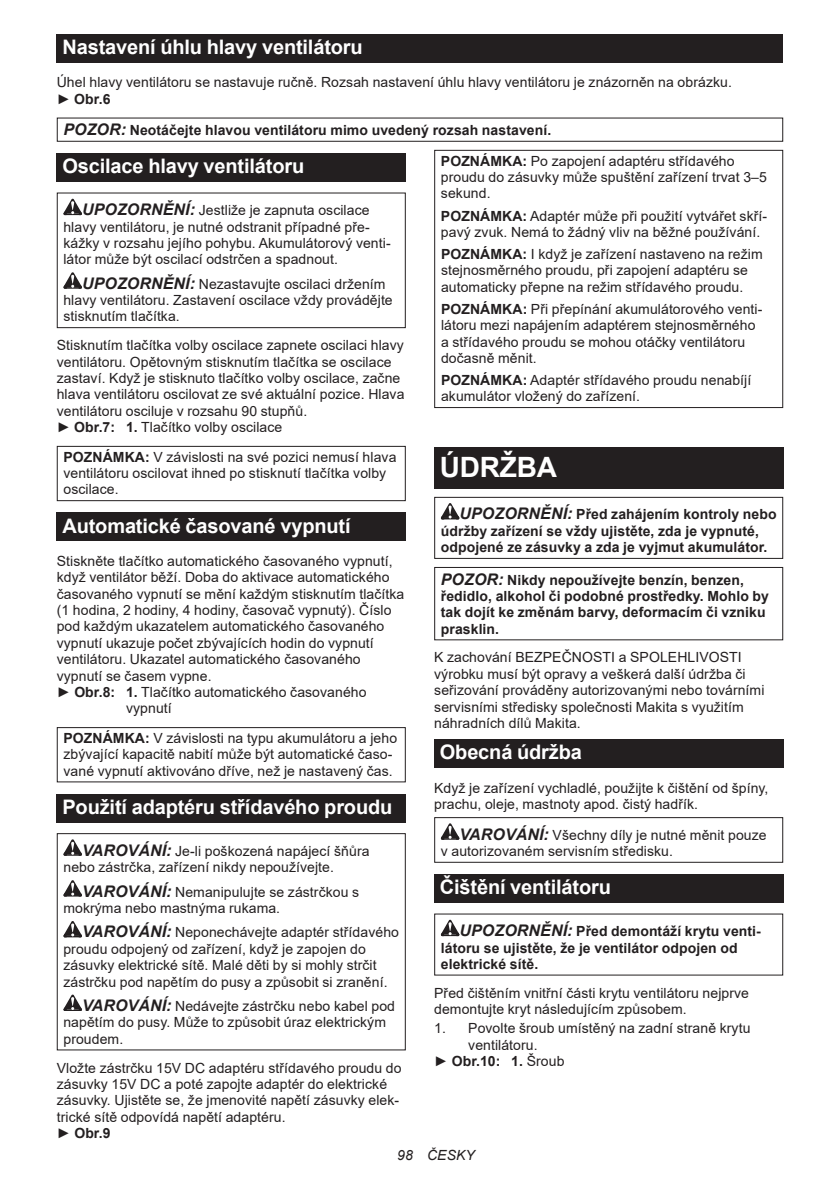
<style>
.page{position:relative;width:840px;height:1191px;background:#fff}
.page>*{position:absolute;margin:0;border:0;box-sizing:border-box;transform-origin:0 0}
.t1{font:700 28px "Arial";letter-spacing:-.01em;color:#fff}
.t2{font:700 20px "Arial";letter-spacing:-.01em;color:#fff}
.t3{font:14px/16.4px "Arial";letter-spacing:.005em;color:#231f20}
.t4{font:700 14px/16.4px "Arial";letter-spacing:.005em;color:#231f20}
.t5{font:italic 14px "Arial";letter-spacing:.005em;color:#231f20}
.s1{font-weight:700}
.s2{font-style:italic;font-size:16px}
.s3{font-weight:700;font-style:italic;font-size:16px}
.s4{font-weight:400}
</style>
<div class="page">
<div style="left:57px;top:34px;width:725px;height:29px;background:#231f20"></div>
<div style="left:57px;top:117px;width:725px;height:25px;border:1px solid #231f20"></div>
<div style="left:57px;top:153px;width:348px;height:29px;background:#231f20"></div>
<svg style="left:63px;top:199px;width:19px;height:16px"></svg>
<svg style="left:63px;top:272px;width:19px;height:17px"></svg>
<div style="left:57px;top:192px;width:348px;height:136px;border:1px solid #231f20"></div>
<div style="left:57px;top:446px;width:348px;height:55px;border:1px solid #231f20"></div>
<div style="left:57px;top:512px;width:348px;height:29px;background:#231f20"></div>
<div style="left:57px;top:727px;width:348px;height:55px;border:1px solid #231f20"></div>
<div style="left:57px;top:793px;width:348px;height:29px;background:#231f20"></div>
<svg style="left:63px;top:839px;width:19px;height:16px"></svg>
<svg style="left:63px;top:880px;width:19px;height:16px"></svg>
<svg style="left:63px;top:921px;width:19px;height:16px"></svg>
<svg style="left:63px;top:994px;width:19px;height:17px"></svg>
<div style="left:57px;top:833px;width:348px;height:217px;border:1px solid #231f20"></div>
<div style="left:434px;top:150px;width:348px;height:258px;border:1px solid #231f20"></div>
<div style="left:434px;top:448px;width:348px;height:41px;background:#231f20"></div>
<svg style="left:440px;top:503px;width:19px;height:16px"></svg>
<div style="left:434px;top:497px;width:348px;height:62px;border:1px solid #231f20"></div>
<div style="left:434px;top:567px;width:348px;height:73px;border:1px solid #231f20"></div>
<div style="left:434px;top:739px;width:348px;height:29px;background:#231f20"></div>
<svg style="left:440px;top:823px;width:19px;height:16px"></svg>
<div style="left:434px;top:817px;width:348px;height:45px;border:1px solid #231f20"></div>
<div style="left:434px;top:874px;width:348px;height:28px;background:#231f20"></div>
<svg style="left:440px;top:919px;width:19px;height:17px"></svg>
<h2 class="t2" style="left:62px;top:33px;width:301px">Nastavení úhlu hlavy ventilátoru</h2>
<p class="t3" style="left:57px;top:74px;width:676px">Úhel hlavy ventilátoru se nastavuje ručně. Rozsah nastavení úhlu hlavy ventilátoru je znázorněn na obrázku. ► <span class="s1">Obr.6</span></p>
<p class="t4" style="left:63px;top:122px;width:489px"><span class="s2">POZOR:</span> Neotáčejte hlavou ventilátoru mimo uvedený rozsah nastavení.</p>
<h2 class="t2" style="left:62px;top:152px;width:243px">Oscilace hlavy ventilátoru</h2>
<p class="t3" style="left:63px;top:202px;width:328px;text-indent:19px"><span class="s3">UPOZORNĚNÍ:</span> Jestliže je zapnuta oscilace hlavy ventilátoru, je nutné odstranit případné pře&shy;kážky v rozsahu jejího pohybu. Akumulátorový venti&shy;látor může být oscilací odstrčen a spadnout.</p>
<p class="t3" style="left:63px;top:275px;width:330px;text-indent:19px"><span class="s3">UPOZORNĚNÍ:</span> Nezastavujte oscilaci držením hlavy ventilátoru. Zastavení oscilace vždy provádějte stisknutím tlačítka.</p>
<p class="t3" style="left:57px;top:337px;width:349px">Stisknutím tlačítka volby oscilace zapnete oscilaci hlavy ventilátoru. Opětovným stisknutím tlačítka se oscilace zastaví. Když je stisknuto tlačítko volby oscilace, začne hlava ventilátoru oscilovat ze své aktuální pozice. Hlava ventilátoru osciluje v rozsahu 90 stupňů.<br>► <span class="s1">Obr.7: 1.</span> Tlačítko volby oscilace</p>
<p class="t3" style="left:63px;top:448px;width:334px"><span class="s1">POZNÁMKA:</span> V závislosti na své pozici nemusí hlava ventilátoru oscilovat ihned po stisknutí tlačítka volby oscilace.</p>
<h2 class="t2" style="left:62px;top:511px;width:289px">Automatické časované vypnutí</h2>
<p class="t3" style="left:57px;top:552px;width:337px">Stiskněte tlačítko automatického časovaného vypnutí,</p>
<p class="t3" style="left:57px;top:569px;width:334px">když ventilátor běží. Doba do aktivace automatického</p>
<p class="t3" style="left:57px;top:585px;width:349px">časovaného vypnutí se mění každým stisknutím tlačítka</p>
<p class="t3" style="left:57px;top:602px;width:336px">(1 hodina, 2 hodiny, 4 hodiny, časovač vypnutý). Číslo</p>
<p class="t3" style="left:57px;top:618px;width:329px">pod každým ukazatelem automatického časovaného</p>
<p class="t3" style="left:57px;top:634px;width:318px">vypnutí ukazuje počet zbývajících hodin do vypnutí</p>
<p class="t3" style="left:57px;top:651px;width:305px">ventilátoru. Ukazatel automatického časovaného</p>
<p class="t3" style="left:57px;top:667px;width:156px">vypnutí se časem vypne.</p>
<p class="t3" style="left:57px;top:684px;width:311px">► <span class="s1">Obr.8: 1.</span> Tlačítko automatického časovaného</p>
<p class="t3" style="left:126px;top:700px;width:47px">vypnutí</p>
<p class="t3" style="left:63px;top:729px;width:335px"><span class="s1">POZNÁMKA:</span> V závislosti na typu akumulátoru a jeho zbývající kapacitě nabití může být automatické časo&shy;vané vypnutí aktivováno dříve, než je nastavený čas.</p>
<h2 class="t2" style="left:62px;top:792px;width:331px">Použití adaptéru střídavého proudu</h2>
<p class="t3" style="left:63px;top:842px;width:307px;text-indent:19px"><span class="s3">VAROVÁNÍ:</span> Je-li poškozená napájecí šňůra nebo zástrčka, zařízení nikdy nepoužívejte.</p>
<p class="t3" style="left:63px;top:883px;width:297px;text-indent:19px"><span class="s3">VAROVÁNÍ:</span> Nemanipulujte se zástrčkou s mokrýma nebo mastnýma rukama.</p>
<p class="t3" style="left:63px;top:924px;width:337px;text-indent:19px"><span class="s3">VAROVÁNÍ:</span> Neponechávejte adaptér střídavého proudu odpojený od zařízení, když je zapojen do zásuvky elektrické sítě. Malé děti by si mohly strčit zástrčku pod napětím do pusy a způsobit si zranění.</p>
<p class="t3" style="left:63px;top:997px;width:333px;text-indent:19px"><span class="s3">VAROVÁNÍ:</span> Nedávejte zástrčku nebo kabel pod napětím do pusy. Může to způsobit úraz elektrickým proudem.</p>
<p class="t3" style="left:57px;top:1059px;width:346px">Vložte zástrčku 15V DC adaptéru střídavého proudu do zásuvky 15V DC a poté zapojte adaptér do elektrické zásuvky. Ujistěte se, že jmenovité napětí zásuvky elek&shy;trické sítě odpovídá napětí adaptéru.<br>► <span class="s1">Obr.9</span></p>
<p class="t3" style="left:440px;top:152px;width:327px"><span class="s1">POZNÁMKA:</span> Po zapojení adaptéru střídavého proudu do zásuvky může spuštění zařízení trvat 3–5 sekund.</p>
<p class="t3" style="left:440px;top:207px;width:327px"><span class="s1">POZNÁMKA:</span> Adaptér může při použití vytvářet skří&shy;pavý zvuk. Nemá to žádný vliv na běžné používání.</p>
<p class="t3" style="left:441px;top:246px;width:323px"><span class="s1">POZNÁMKA:</span> I když je zařízení nastaveno na režim stejnosměrného proudu, při zapojení adaptéru se automaticky přepne na režim střídavého proudu.</p>
<p class="t3" style="left:441px;top:300px;width:322px"><span class="s1">POZNÁMKA:</span> Při přepínání akumulátorového venti&shy;látoru mezi napájením adaptérem stejnosměrného a střídavého proudu se mohou otáčky ventilátoru dočasně měnit.</p>
<p class="t3" style="left:441px;top:372px;width:311px"><span class="s1">POZNÁMKA:</span> Adaptér střídavého proudu nenabíjí akumulátor vložený do zařízení.</p>
<h1 class="t1" style="left:439px;top:448px;width:119px">ÚDRŽBA</h1>
<p class="t4" style="left:440px;top:506px;width:337px;text-indent:19px"><span class="s2">UPOZORNĚNÍ:</span> Před zahájením kontroly nebo údržby zařízení se vždy ujistěte, zda je vypnuté, odpojené ze zásuvky a zda je vyjmut akumulátor.</p>
<p class="t4" style="left:440px;top:571px;width:329px"><span class="s2">POZOR:</span> Nikdy nepoužívejte benzín, benzen, ředidlo, alkohol či podobné prostředky. Mohlo by tak dojít ke změnám barvy, deformacím či vzniku prasklin.</p>
<p class="t3" style="left:434px;top:649px;width:331px">K zachování BEZPEČNOSTI a SPOLEHLIVOSTI výrobku musí být opravy a veškerá další údržba či seřizování prováděny autorizovanými nebo továrními servisními středisky společnosti Makita s využitím náhradních dílů Makita.</p>
<h2 class="t2" style="left:439px;top:738px;width:143px">Obecná údržba</h2>
<p class="t3" style="left:434px;top:779px;width:335px">Když je zařízení vychladlé, použijte k čištění od špíny, prachu, oleje, mastnoty apod. čistý hadřík.</p>
<p class="t3" style="left:440px;top:826px;width:327px;text-indent:19px"><span class="s3">VAROVÁNÍ:</span> Všechny díly je nutné měnit pouze v autorizovaném servisním středisku.</p>
<h2 class="t2" style="left:439px;top:873px;width:172px">Čištění ventilátoru</h2>
<p class="t4" style="left:440px;top:923px;width:321px;text-indent:19px"><span class="s2">UPOZORNĚNÍ:</span> Před demontáží krytu venti&shy;látoru se ujistěte, že je ventilátor odpojen od elektrické sítě.</p>
<p class="t3" style="left:434px;top:984px;width:316px">Před čištěním vnitřní části krytu ventilátoru nejprve demontujte kryt následujícím způsobem.</p>
<p class="t3" style="left:434px;top:1020px;width:317px">1. Povolte šroub umístěný na zadní straně krytu</p>
<p class="t3" style="left:468px;top:1036px;width:71px">ventilátoru.</p>
<p class="t4" style="left:434px;top:1053px;width:132px"><span class="s4">►</span> Obr.10: 1. <span class="s4">Šroub</span></p>
<p class="t5" style="left:397px;top:1146px;width:79px">98 ČESKY</p>
</div>
